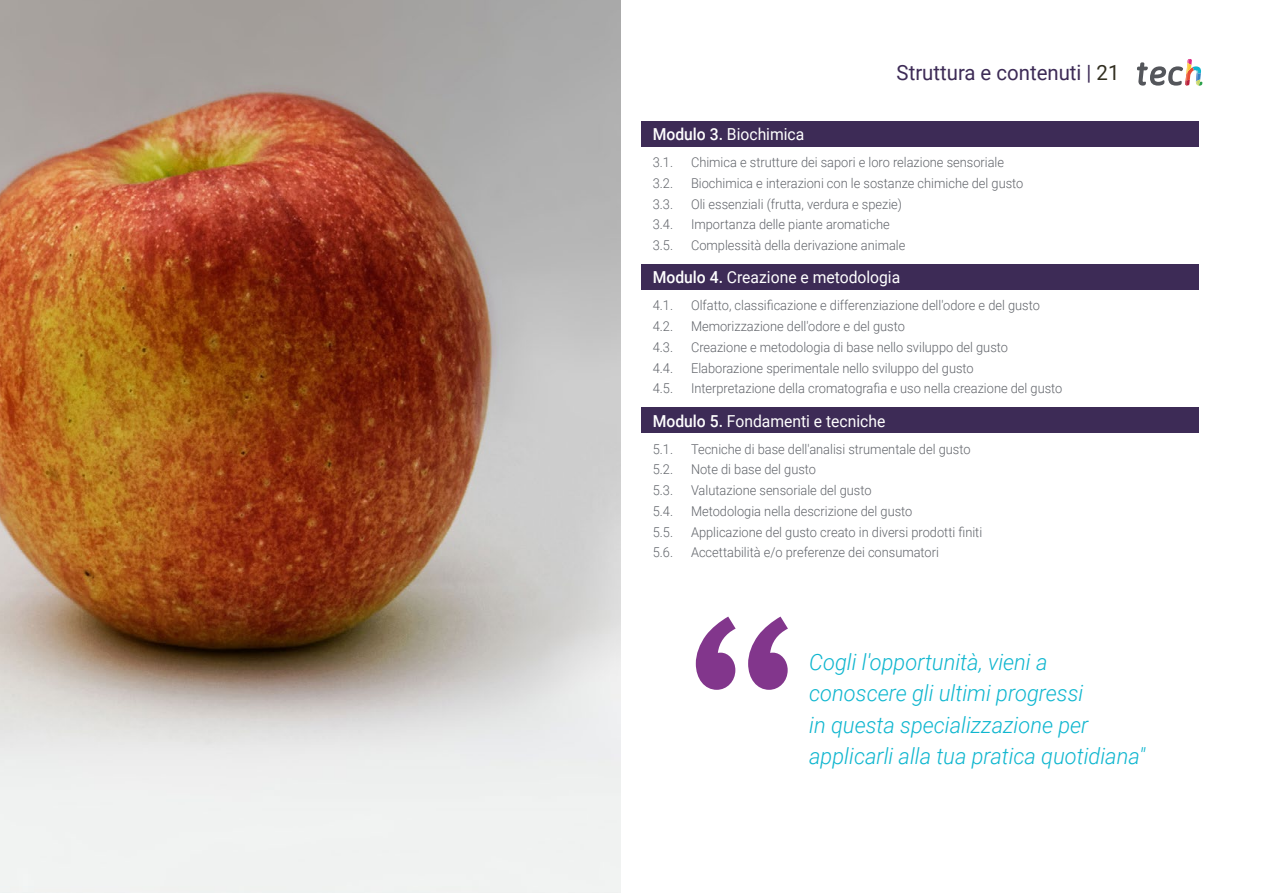
<style>
.page{position:relative;width:1263px;height:893px;background:#fff}
.page>*{position:absolute;margin:0;border:0;box-sizing:border-box;transform-origin:0 0}
.t1{font:italic 300 22.5px/31.5px "Roboto";color:#0fb6cf}
.t2{font:21px "Roboto";color:#3d2b56}
.t3{font:16.5px "Roboto";color:#fff;scale:.95 1}
.t4{font:300 13.5px "Roboto";color:#61646a;scale:.95 1}
.s1{color:#312e20}
.s2{font-weight:500}
</style>
<div class="page">
<img style="left:0;top:0;width:621px;height:893px">
<div style="left:642px;top:121px;width:557px;height:25px;background:#3d2b56"></div>
<div style="left:642px;top:264px;width:557px;height:25px;background:#3d2b56"></div>
<div style="left:642px;top:408px;width:557px;height:25px;background:#3d2b56"></div>
<svg style="left:1137px;top:59px;width:65px;height:27px"></svg>
<svg style="left:696px;top:617px;width:92px;height:73px"></svg>
<h2 class="t2" style="left:897px;top:57px;width:224px">Struttura e contenuti | <span class="s1">21</span></h2>
<p class="t3" style="left:653px;top:123px;width:161px"><span class="s2">Modulo 3.</span> Biochimica</p>
<p class="t4" style="left:653px;top:153px;width:23px">3.1.</p>
<p class="t4" style="left:691px;top:153px;width:331px">Chimica e strutture dei sapori e loro relazione sensoriale</p>
<p class="t4" style="left:653px;top:174px;width:23px">3.2.</p>
<p class="t4" style="left:691px;top:174px;width:351px">Biochimica e interazioni con le sostanze chimiche del gusto</p>
<p class="t4" style="left:653px;top:194px;width:23px">3.3.</p>
<p class="t4" style="left:691px;top:194px;width:224px">Oli essenziali (frutta, verdura e spezie)</p>
<p class="t4" style="left:653px;top:215px;width:23px">3.4.</p>
<p class="t4" style="left:691px;top:215px;width:211px">Importanza delle piante aromatiche</p>
<p class="t4" style="left:653px;top:236px;width:23px">3.5.</p>
<p class="t4" style="left:691px;top:236px;width:227px">Complessità della derivazione animale</p>
<p class="t3" style="left:653px;top:266px;width:262px"><span class="s2">Modulo 4.</span> Creazione e metodologia</p>
<p class="t4" style="left:653px;top:296px;width:23px">4.1.</p>
<p class="t4" style="left:691px;top:296px;width:369px">Olfatto, classificazione e differenziazione dell'odore e del gusto</p>
<p class="t4" style="left:653px;top:317px;width:23px">4.2.</p>
<p class="t4" style="left:691px;top:317px;width:227px">Memorizzazione dell'odore e del gusto</p>
<p class="t4" style="left:653px;top:338px;width:23px">4.3.</p>
<p class="t4" style="left:691px;top:338px;width:335px">Creazione e metodologia di base nello sviluppo del gusto</p>
<p class="t4" style="left:653px;top:358px;width:23px">4.4.</p>
<p class="t4" style="left:691px;top:358px;width:299px">Elaborazione sperimentale nello sviluppo del gusto</p>
<p class="t4" style="left:653px;top:379px;width:23px">4.5.</p>
<p class="t4" style="left:691px;top:379px;width:392px">Interpretazione della cromatografia e uso nella creazione del gusto</p>
<p class="t3" style="left:653px;top:409px;width:246px"><span class="s2">Modulo 5.</span> Fondamenti e tecniche</p>
<p class="t4" style="left:653px;top:439px;width:23px">5.1.</p>
<p class="t4" style="left:691px;top:439px;width:296px">Tecniche di base dell'analisi strumentale del gusto</p>
<p class="t4" style="left:653px;top:460px;width:23px">5.2.</p>
<p class="t4" style="left:691px;top:460px;width:133px">Note di base del gusto</p>
<p class="t4" style="left:653px;top:481px;width:23px">5.3.</p>
<p class="t4" style="left:691px;top:481px;width:192px">Valutazione sensoriale del gusto</p>
<p class="t4" style="left:653px;top:502px;width:23px">5.4.</p>
<p class="t4" style="left:691px;top:502px;width:235px">Metodologia nella descrizione del gusto</p>
<p class="t4" style="left:653px;top:522px;width:23px">5.5.</p>
<p class="t4" style="left:691px;top:522px;width:308px">Applicazione del gusto creato in diversi prodotti finiti</p>
<p class="t4" style="left:653px;top:543px;width:23px">5.6.</p>
<p class="t4" style="left:691px;top:543px;width:262px">Accettabilità e/o preferenze dei consumatori</p>
<h1 class="t1" style="left:809px;top:645px;width:338px">Cogli l'opportunità, vieni a conoscere gli ultimi progressi<br>in questa specializzazione per applicarli alla tua pratica quotidiana"</h1>
</div>
